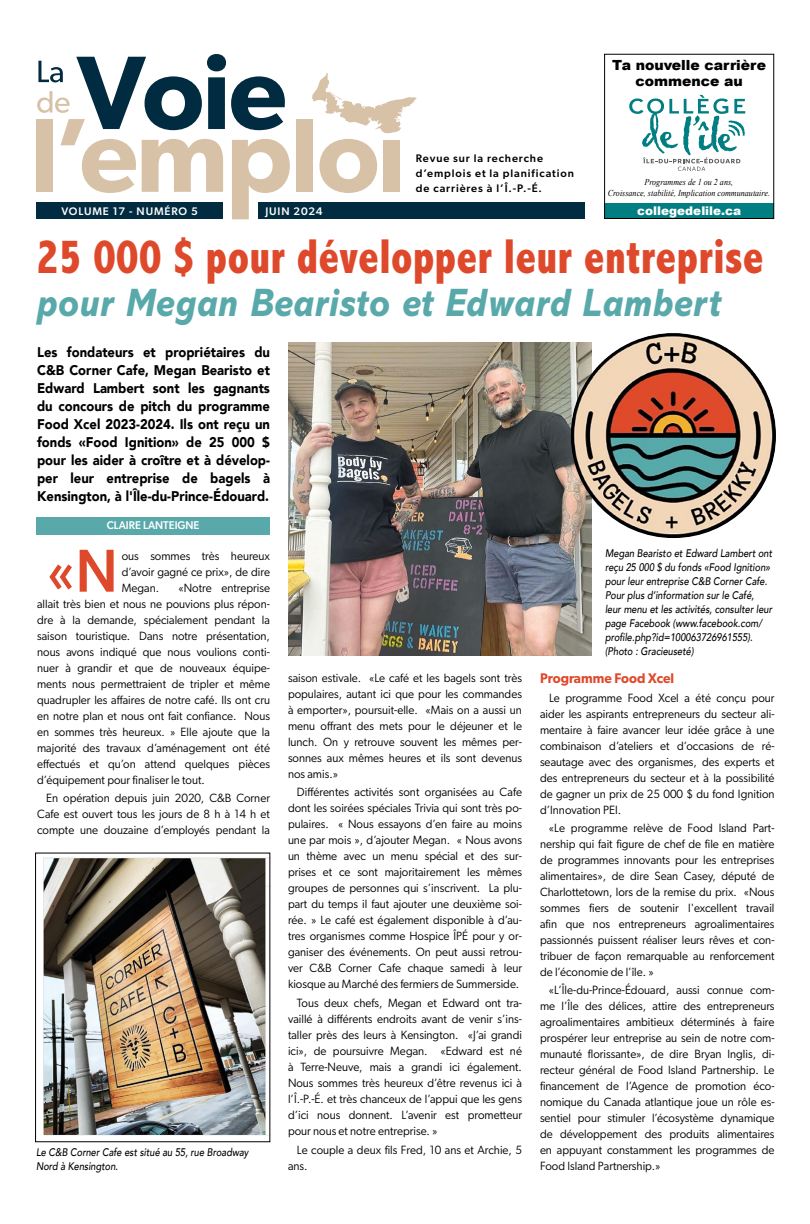
<style>
.page{position:relative;width:810px;height:1224px;background:#fff}
.page>*{position:absolute;margin:0;border:0;box-sizing:border-box;transform-origin:0 0}
.t1{font:500 60.7px "Gibson";color:#df492b;scale:.92 1}
.t2{font:800 condensed 49.3px "Abadi MT Pro";letter-spacing:.01em;color:#df492b;scale:.89 1}
.t3{font:italic 800 39.9px "Abadi MT Pro";letter-spacing:.01em;color:#59a9ab;scale:.89 1}
.t4{font:900 14px/18px "Avenir";color:#000;text-align:justify;scale:.93 1}
.t5{font:900 14px/16px "Arial";color:#000;text-align:center}
.t6{font:600 14px "Gibson";color:#df492b;scale:.95 1}
.t7{font:12px/16px "Gibson";color:#000;text-align:justify;scale:.96 1}
.t8{font:900 12px "Arial";color:#fff}
.t9{font:500 11.2px "Gibson";color:#fff;scale:.96 1}
.t10{font:italic 500 11px/14px "Avenir";color:#000;scale:.85 1}
.t11{font:500 11px/15px "Gibson";letter-spacing:.08em;color:#000}
.t12{font:500 11px "Gibson";letter-spacing:.08em;color:#fff}
.t13{font:italic 9px/11.8px "Times New Roman";color:#000;text-align:center;scale:.9 1}
</style>
<div class="page">
<svg style="left:312px;top:73px;width:105px;height:60px"></svg>
<div style="left:36px;top:119px;width:17px;height:73px;background:#d7c2a8"></div>
<div style="left:296px;top:119px;width:17px;height:73px;background:#d7c2a8"></div>
<svg style="left:319px;top:139px;width:58px;height:54px"></svg>
<div style="left:383px;top:140px;width:17px;height:52px;background:#d7c2a8"></div>
<svg style="left:37px;top:54px;width:253px;height:165px"></svg>
<div style="left:36px;top:202px;width:187px;height:17px;background:#002b40"></div>
<div style="left:258px;top:202px;width:326px;height:17px;background:#002b40"></div>
<div style="left:604px;top:203px;width:170px;height:16px;background:#007e82"></div>
<svg style="left:629px;top:95px;width:116px;height:76px"></svg>
<div style="left:604px;top:54px;width:170px;height:165px;border:1px solid #000"></div>
<div style="left:36px;top:517px;width:234px;height:17px;background:#59a9ab"></div>
<img style="left:43px;top:857px;width:225px;height:279px">
<img style="left:288px;top:343px;width:304px;height:313px">
<img style="left:571px;top:333px;width:205px;height:205px;border-radius:103px">
<p class="t12" style="left:61px;top:204px;width:138px">VOLUME 17 - NUMÉRO 5</p>
<p class="t12" style="left:265px;top:204px;width:59px">JUIN 2024</p>
<p class="t11" style="left:416px;top:150px;width:160px">Revue sur la recherche d’emplois et la planification de carrières à l’Î.-P.-É.</p>
<p class="t5" style="left:612px;top:57px;width:155px">Ta nouvelle carrière commence au</p>
<p class="t13" style="left:608px;top:175px;width:182px">Programmes de 1 ou 2 ans,<br>Croissance, stabilité, Implication communautaire.</p>
<p class="t8" style="left:637px;top:202px;width:106px">collegedelile.ca</p>
<h2 class="t2" style="left:37px;top:230px;width:819px">25 000 $ pour développer leur entreprise</h2>
<h3 class="t3" style="left:37px;top:281px;width:770px">pour Megan Bearisto et Edward Lambert</h3>
<p class="t4" style="left:37px;top:342px;width:252px">Les fondateurs et propriétaires du C&amp;B Corner Cafe, Megan Bearisto et Edward Lambert sont les gagnants du concours de pitch du programme Food Xcel 2023-2024. Ils ont reçu un fonds «Food Ignition» de 25 000 $ pour les aider à croître et à dévelop&shy;per leur entreprise de bagels à Kensington, à l'Île-du-Prince-Édouard.</p>
<p class="t9" style="left:107px;top:518px;width:98px">CLAIRE LANTEIGNE</p>
<h1 class="t1" style="left:46px;top:534px;width:79px">«N</h1>
<p class="t7" style="left:122px;top:547px;width:156px">ous sommes très heureux d’avoir gagné ce prix», de dire Megan.</p>
<p class="t7" style="left:37px;top:579px;width:244px;text-indent:141px">«Notre entreprise allait très bien et nous ne pouvions plus répon&shy;dre à la demande, spécialement pendant la saison touristique. Dans notre présentation, nous avons indiqué que nous voulions conti&shy;nuer à grandir et que de nouveaux équipe&shy;ments nous permettraient de tripler et même quadrupler les affaires de notre café. Ils ont cru en notre plan et nous ont fait confiance. Nous en sommes très heureux. » Elle ajoute que la majorité des travaux d’aménagement ont été effectués et qu’on attend quelques pièces d’équipement pour finaliser le tout.</p>
<p class="t7" style="left:37px;top:790px;width:244px;text-indent:9px">En opération depuis juin 2020, C&amp;B Corner Cafe est ouvert tous les jours de 8 h à 14 h et compte une douzaine d’employés pendant la</p>
<p class="t10" style="left:36px;top:1145px;width:252px">Le C&amp;B Corner Cafe est situé au 55, rue Broadway<br>Nord à Kensington.</p>
<p class="t7" style="left:288px;top:669px;width:245px">saison estivale. «Le café et les bagels sont très populaires, autant ici que pour les commandes à emporter», poursuit-elle. «Mais on a aussi un menu offrant des mets pour le déjeuner et le lunch. On y retrouve souvent les mêmes per&shy;sonnes aux mêmes heures et ils sont devenus nos amis.»</p>
<p class="t7" style="left:288px;top:784px;width:245px;text-indent:9px">Différentes activités sont organisées au Cafe dont les soirées spéciales Trivia qui sont très po&shy;pulaires. « Nous essayons d’en faire au moins une par mois », d’ajouter Megan. « Nous avons un thème avec un menu spécial et des sur&shy;prises et ce sont majoritairement les mêmes groupes de personnes qui s’inscrivent. La plu&shy;part du temps il faut ajouter une deuxième soi&shy;rée. » Le café est également disponible à d’au&shy;tres organismes comme Hospice ÎPÉ pour y or&shy;ganiser des événements. On peut aussi retrou&shy;ver C&amp;B Corner Cafe chaque samedi à leur kiosque au Marché des fermiers de Summerside.</p>
<p class="t7" style="left:288px;top:995px;width:245px;text-indent:9px">Tous deux chefs, Megan et Edward ont tra&shy;vaillé à différents endroits avant de venir s’ins&shy;taller près des leurs à Kensington. «J’ai grandi ici», de poursuivre Megan. «Edward est né à Terre-Neuve, mais a grandi ici également.<br>Nous sommes très heureux d’être revenus ici à l’Î.-P.-É. et très chanceux de l’appui que les gens d’ici nous donnent. L’avenir est prometteur pour nous et notre entreprise. »</p>
<p class="t7" style="left:288px;top:1141px;width:245px;text-indent:9px">Le couple a deux fils Fred, 10 ans et Archie, 5 ans.</p>
<p class="t10" style="left:605px;top:546px;width:198px">Megan Bearisto et Edward Lambert ont reçu 25 000 $ du fonds «Food Ignition» pour leur entreprise C&amp;B Corner Cafe.<br>Pour plus d’information sur le Café, leur menu et les activités, consulter leur page Facebook (www.facebook.com/ profile.php?id=100063726961555). (Photo : Gracieuseté)</p>
<p class="t6" style="left:540px;top:670px;width:143px">Programme Food Xcel</p>
<p class="t7" style="left:540px;top:690px;width:246px;text-indent:9px">Le programme Food Xcel a été conçu pour aider les aspirants entrepreneurs du secteur ali&shy;mentaire à faire avancer leur idée grâce à une combinaison d’ateliers et d’occasions de ré&shy;seautage avec des organismes, des experts et des entrepreneurs du secteur et à la possibilité de gagner un prix de 25 000 $ du fond Ignition d’Innovation PEI.</p>
<p class="t7" style="left:540px;top:820px;width:246px;text-indent:9px">«Le programme relève de Food Island Part&shy;nership qui fait figure de chef de file en matière de programmes innovants pour les entreprises alimentaires», de dire Sean Casey, député de Charlottetown, lors de la remise du prix. «Nous sommes fiers de soutenir l'excellent travail afin que nos entrepreneurs agroalimentaires passionnés puissent réaliser leurs rêves et con&shy;tribuer de façon remarquable au renforcement de l’économie de l’île. »</p>
<p class="t7" style="left:540px;top:981px;width:246px;text-indent:9px">«L’Île-du-Prince-Édouard, aussi connue com&shy;me l’Île des délices, attire des entrepreneurs agroalimentaires ambitieux déterminés à faire prospérer leur entreprise au sein de notre com&shy;munauté florissante», de dire Bryan Inglis, di&shy;recteur général de Food Island Partnership. Le financement de l’Agence de promotion éco&shy;nomique du Canada atlantique joue un rôle es&shy;sentiel pour stimuler l’écosystème dynamique de développement des produits alimentaires en appuyant constamment les programmes de Food Island Partnership.»</p>
</div>
